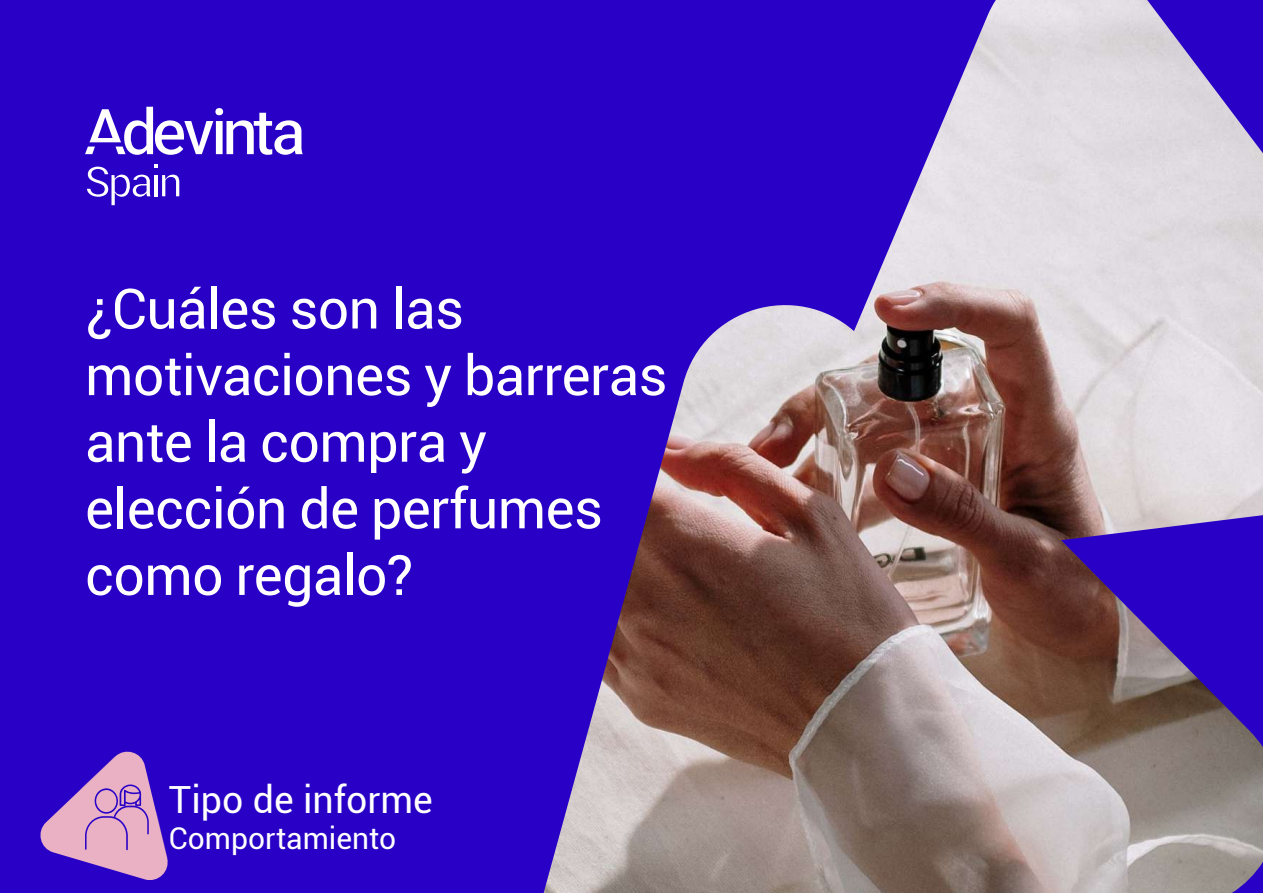
<style>
.page{position:relative;width:1263px;height:893px;background:#2900c6}
.page>*{position:absolute;margin:0;border:0;box-sizing:border-box;transform-origin:0 0}
.t1{font:55.5px/66.6px "Roboto";letter-spacing:-.01em;color:#fff}
.t2{font:37.5px "Roboto";color:#fff}
.t3{font:30px "Roboto";color:#fff}
</style>
<div class="page">
<img style="left:544px;top:0;width:719px;height:893px">
<svg style="left:85px;top:107px;width:218px;height:48px"></svg>
<svg style="left:87px;top:165px;width:92px;height:40px"></svg>
<svg style="left:40px;top:751px;width:128px;height:129px"></svg>
<p class="t1" style="left:85px;top:273px;width:584px">¿Cuáles son las motivaciones y barreras ante la compra y elección de perfumes como regalo?</p>
<p class="t2" style="left:169px;top:773px;width:265px">Tipo de informe</p>
<p class="t3" style="left:169px;top:817px;width:229px">Comportamiento</p>
</div>
